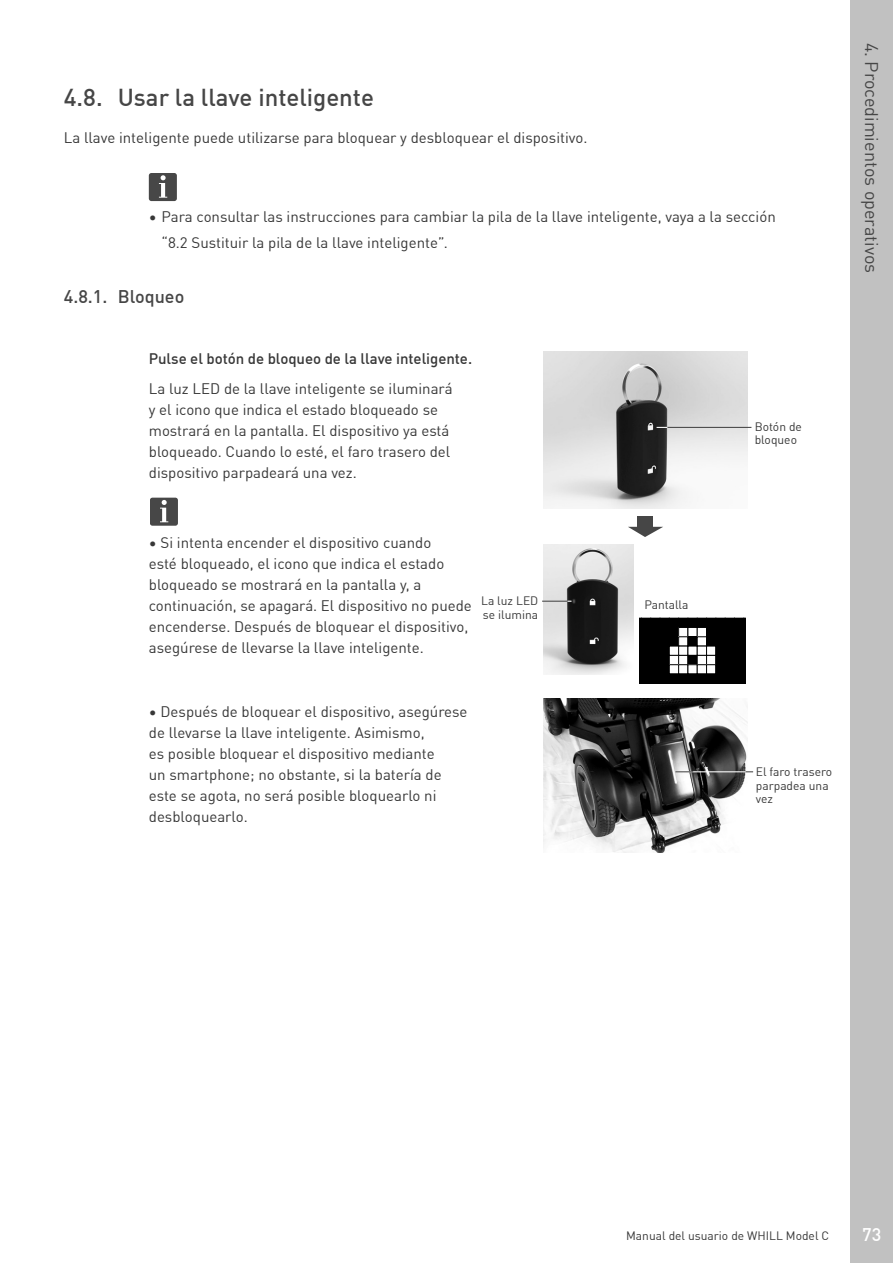
<style>
.page{position:relative;width:893px;height:1263px;background:#fff}
.page>*{position:absolute;margin:0;border:0;box-sizing:border-box;transform-origin:0 0}
.t1{font:500 24px "DIN Offc";color:#464646}
.t2{font:18px "DIN Offc";color:#464646}
.t3{font:500 18px "DIN Offc";color:#464646}
.t4{font:500 18px "DIN Offc";color:#fff}
.t5{font:15px/21px "DIN Offc";color:#373737}
.t6{font:500 15px "DIN Offc";letter-spacing:-.005em;color:#373737}
.t7{font:12px/13.5px "DIN Offc";color:#373737}
</style>
<div class="page">
<div style="left:850px;top:0;width:43px;height:1263px;background:#c1c1c1"></div>
<div style="left:149px;top:173px;width:28px;height:28px;background:#474747;border-radius:3px"></div>
<svg style="left:159px;top:175px;width:8px;height:23px"></svg>
<div style="left:637px;top:516px;width:16px;height:13px;background:#464646"></div>
<svg style="left:628px;top:527px;width:35px;height:10px"></svg>
<img style="left:544px;top:351px;width:204px;height:157px">
<img style="left:544px;top:544px;width:89px;height:130px">
<div style="left:641px;top:618px;width:10px;height:9px;background:#000"></div>
<div style="left:651px;top:618px;width:9px;height:9px;background:#000"></div>
<div style="left:660px;top:618px;width:9px;height:9px;background:#000"></div>
<div style="left:669px;top:618px;width:10px;height:9px;background:#000"></div>
<div style="left:679px;top:618px;width:9px;height:9px;background:#000"></div>
<div style="left:688px;top:618px;width:9px;height:9px;background:#000"></div>
<div style="left:697px;top:618px;width:9px;height:9px;background:#000"></div>
<div style="left:706px;top:618px;width:10px;height:9px;background:#000"></div>
<div style="left:716px;top:618px;width:9px;height:9px;background:#000"></div>
<div style="left:725px;top:618px;width:9px;height:9px;background:#000"></div>
<div style="left:734px;top:618px;width:10px;height:9px;background:#000"></div>
<div style="left:641px;top:627px;width:10px;height:10px;background:#000"></div>
<div style="left:651px;top:627px;width:9px;height:10px;background:#000"></div>
<div style="left:660px;top:627px;width:9px;height:10px;background:#000"></div>
<div style="left:669px;top:627px;width:10px;height:10px;background:#000"></div>
<div style="left:678px;top:627px;width:10px;height:10px;border:1px solid #000"></div>
<div style="left:688px;top:627px;width:9px;height:10px;border:1px solid #000"></div>
<div style="left:697px;top:627px;width:10px;height:10px;border:1px solid #000"></div>
<div style="left:706px;top:627px;width:10px;height:10px;background:#000"></div>
<div style="left:716px;top:627px;width:9px;height:10px;background:#000"></div>
<div style="left:725px;top:627px;width:9px;height:10px;background:#000"></div>
<div style="left:734px;top:627px;width:10px;height:10px;background:#000"></div>
<div style="left:641px;top:637px;width:10px;height:9px;background:#000"></div>
<div style="left:651px;top:637px;width:9px;height:9px;background:#000"></div>
<div style="left:660px;top:637px;width:9px;height:9px;background:#000"></div>
<div style="left:669px;top:637px;width:10px;height:9px;background:#000"></div>
<div style="left:678px;top:636px;width:10px;height:10px;border:1px solid #000"></div>
<div style="left:688px;top:637px;width:9px;height:9px;background:#000"></div>
<div style="left:688px;top:636px;width:9px;height:10px;border:1px solid #000"></div>
<div style="left:706px;top:637px;width:10px;height:9px;background:#000"></div>
<div style="left:716px;top:637px;width:9px;height:9px;background:#000"></div>
<div style="left:725px;top:637px;width:9px;height:9px;background:#000"></div>
<div style="left:734px;top:637px;width:10px;height:9px;background:#000"></div>
<div style="left:641px;top:646px;width:10px;height:9px;background:#000"></div>
<div style="left:651px;top:646px;width:9px;height:9px;background:#000"></div>
<div style="left:660px;top:646px;width:9px;height:9px;background:#000"></div>
<div style="left:669px;top:646px;width:10px;height:10px;border:1px solid #000"></div>
<div style="left:678px;top:646px;width:10px;height:10px;border:1px solid #000"></div>
<div style="left:706px;top:646px;width:10px;height:10px;border:1px solid #000"></div>
<div style="left:716px;top:646px;width:9px;height:9px;background:#000"></div>
<div style="left:725px;top:646px;width:9px;height:9px;background:#000"></div>
<div style="left:734px;top:646px;width:10px;height:9px;background:#000"></div>
<div style="left:641px;top:655px;width:10px;height:10px;background:#000"></div>
<div style="left:651px;top:655px;width:9px;height:10px;background:#000"></div>
<div style="left:660px;top:655px;width:9px;height:10px;background:#000"></div>
<div style="left:669px;top:655px;width:10px;height:10px;border:1px solid #000"></div>
<div style="left:678px;top:655px;width:10px;height:10px;border:1px solid #000"></div>
<div style="left:688px;top:655px;width:9px;height:10px;background:#000"></div>
<div style="left:697px;top:655px;width:10px;height:10px;border:1px solid #000"></div>
<div style="left:706px;top:655px;width:10px;height:10px;border:1px solid #000"></div>
<div style="left:716px;top:655px;width:9px;height:10px;background:#000"></div>
<div style="left:725px;top:655px;width:9px;height:10px;background:#000"></div>
<div style="left:734px;top:655px;width:10px;height:10px;background:#000"></div>
<div style="left:641px;top:665px;width:10px;height:9px;background:#000"></div>
<div style="left:651px;top:665px;width:9px;height:9px;background:#000"></div>
<div style="left:660px;top:665px;width:9px;height:9px;background:#000"></div>
<div style="left:669px;top:664px;width:10px;height:10px;border:1px solid #000"></div>
<div style="left:678px;top:664px;width:10px;height:10px;border:1px solid #000"></div>
<div style="left:688px;top:664px;width:9px;height:10px;border:1px solid #000"></div>
<div style="left:697px;top:664px;width:10px;height:10px;border:1px solid #000"></div>
<div style="left:706px;top:664px;width:10px;height:10px;border:1px solid #000"></div>
<div style="left:716px;top:665px;width:9px;height:9px;background:#000"></div>
<div style="left:725px;top:665px;width:9px;height:9px;background:#000"></div>
<div style="left:734px;top:665px;width:10px;height:9px;background:#000"></div>
<div style="left:641px;top:674px;width:10px;height:9px;background:#000"></div>
<svg style="left:639px;top:618px;width:2px;height:65px"></svg>
<div style="left:651px;top:674px;width:9px;height:9px;background:#000"></div>
<div style="left:660px;top:674px;width:9px;height:9px;background:#000"></div>
<div style="left:669px;top:674px;width:10px;height:9px;background:#000"></div>
<div style="left:679px;top:674px;width:9px;height:9px;background:#000"></div>
<div style="left:688px;top:674px;width:9px;height:9px;background:#000"></div>
<div style="left:697px;top:674px;width:9px;height:9px;background:#000"></div>
<div style="left:706px;top:674px;width:10px;height:9px;background:#000"></div>
<div style="left:716px;top:674px;width:9px;height:9px;background:#000"></div>
<div style="left:725px;top:674px;width:9px;height:9px;background:#000"></div>
<div style="left:734px;top:674px;width:10px;height:9px;background:#000"></div>
<svg style="left:744px;top:618px;width:2px;height:65px"></svg>
<img style="left:544px;top:699px;width:204px;height:153px">
<hr style="left:667px;top:427px;width:84px;height:1px;background:#464646">
<svg style="left:542px;top:601px;width:29px;height:1px"></svg>
<hr style="left:676px;top:771px;width:74px;height:1px;background:#fff">
<svg style="left:675px;top:771px;width:18px;height:1px"></svg>
<svg style="left:151px;top:498px;width:27px;height:28px"></svg>
<h1 class="t1" style="left:64px;top:81px;width:40px">4.8.</h1>
<p class="t5" style="left:64px;top:127px;width:525px">La llave inteligente puede utilizarse para bloquear y desbloquear el dispositivo.</p>
<h1 class="t1" style="left:118px;top:81px;width:258px">Usar la llave inteligente</h1>
<p class="t3" style="left:64px;top:285px;width:45px">4.8.1.</p>
<p class="t5" style="left:162px;top:204px;width:616px;line-height:25.5px;text-indent:-13px">• Para consultar las instrucciones para cambiar la pila de la llave inteligente, vaya laa sección “8.2 Sustituir la pila de la llave inteligente .“</p>
<p class="t3" style="left:118px;top:285px;width:68px">Bloqueo</p>
<p class="t6" style="left:149px;top:349px;width:325px">Pulse el botón de bloqueo de la llave inteligente.</p>
<p class="t5" style="left:149px;top:378px;width:305px">La luz LED de la llave inteligente se iluminará y el icono que indica el estado bloqueado se mostrará en la pantalla. El dispositivo ya está bloqueado. Cuando lo esté, el faro trasero del dispositivo parpadeará una vez.</p>
<p class="t7" style="left:755px;top:420px;width:49px">Botón de bloqueo</p>
<p class="t5" style="left:149px;top:532px;width:324px">• Si intenta encender el dispositivo cuando<br>esté bloqueado, el icono que indica el estado bloqueado se mostrará en la pantalla a,y continuación, se apagará. El dispositivo no puede encenderse. Después de bloquear el dispositivo, asegúrese de llevarse la llave inteligente.</p>
<p class="t7" style="left:481px;top:594px;width:59px">La luz LED se ilumina</p>
<p class="t5" style="left:149px;top:701px;width:320px">• Después de bloquear el dispositivo, asegúrese de llevarse la llave inteligente. Asimismo,<br>es posible bloquear el dispositivo mediante<br>un smartphone; no obstante, si la batería de este se agota, no será posible bloquearlo ni desbloquearlo.</p>
<p class="t7" style="left:644px;top:598px;width:46px">Pantalla</p>
<p class="t7" style="left:756px;top:765px;width:78px">El faro trasero parpadea una vez</p>
<p class="t2" style="left:883px;top:43px;width:232px;rotate:90deg">4. Procedimientos operativos</p>
<p class="t7" style="left:626px;top:1228px;width:205px">Manual del usuario de WHILL Model C</p>
<p class="t4" style="left:862px;top:1223px;width:21px">73</p>
</div>
